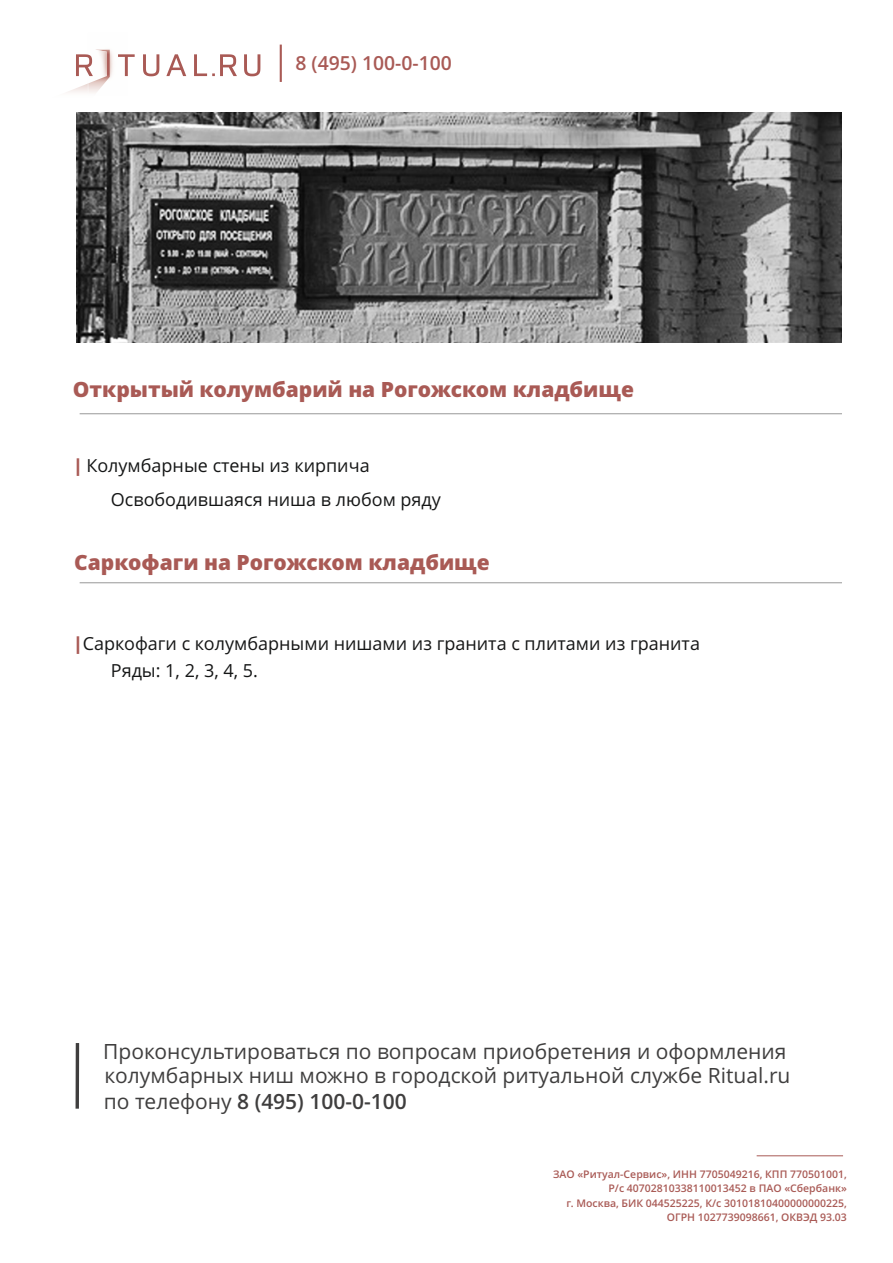
<style>
.page{position:relative;width:893px;height:1263px;background:#fff}
.page>*{position:absolute;margin:0;border:0;box-sizing:border-box;transform-origin:0 0}
.t1{font:21px/24.8px "Open Sans";color:#3f3e3e}
.t2{font:800 21px "Open Sans";color:#a95a55}
.t3{font:600 19.35px "Open Sans";color:#a95a55}
.t4{font:18px "Open Sans";color:#151616}
.t5{font:600 10.5px/14.2px "Open Sans";color:#a95a55;text-align:right}
.s1{font-weight:800;color:#a95a55}
.s2{font-weight:600}
</style>
<div class="page">
<img style="left:96px;top:49px;width:31px;height:29px">
<img style="left:68px;top:84px;width:19px;height:8px">
<img style="left:88px;top:50px;width:22px;height:43px">
<img style="left:95px;top:50px;width:12px;height:4px">
<svg style="left:76px;top:54px;width:184px;height:22px"></svg>
<hr style="left:757px;top:1155px;width:86px;height:1px;background:#a95a55">
<hr style="left:280px;top:45px;width:2px;height:37px;background:#a95a55">
<img style="left:77px;top:113px;width:765px;height:229px">
<hr style="left:80px;top:582px;width:762px;height:1px;background:#aeaeae">
<hr style="left:80px;top:413px;width:762px;height:1px;background:#aeaeae">
<hr style="left:76px;top:1043px;width:3px;height:66px;background:#3f3e3e">
<h2 class="t3" style="left:295px;top:55px;width:158px">8 (495) 100-0-100</h2>
<h1 class="t2" style="left:73px;top:381px;width:563px">Открытый колумбарий на Рогожском кладбище</h1>
<h3 class="t4" style="left:73px;top:458px;width:298px"><span class="s1">|</span> Колумбарные стены из кирпича</h3>
<h3 class="t4" style="left:111px;top:492px;width:332px">Освободившаяся ниша в любом ряду</h3>
<h1 class="t2" style="left:74px;top:554px;width:417px">Саркофаги на Рогожском кладбище</h1>
<h3 class="t4" style="left:74px;top:636px;width:628px"><span class="s1">|</span>Саркофаги с колумбарными нишами из гранита с плитами из гранита</h3>
<h3 class="t4" style="left:111px;top:663px;width:149px">Ряды: 1, 2, 3, 4, 5.</h3>
<h1 class="t1" style="left:103px;top:1041px;width:689px">Проконсультироваться по вопросам приобретения и оформления колумбарных ниш можно в городской ритуальной службе Ritual.ru по телефону <span class="s2">8 (495) 100-0-100</span></h1>
<p class="t5" style="left:553px;top:1168px;width:295px">ЗАО «Ритуал-Сервис», ИНН 7705049216, КПП 770501001, Р/с 40702810338110013452 в ПАО «Сбербанк»<br>г. Москва, БИК 044525225, К/с 30101810400000000225, ОГРН 1027739098661, ОКВЭД 93.03</p>
</div>
